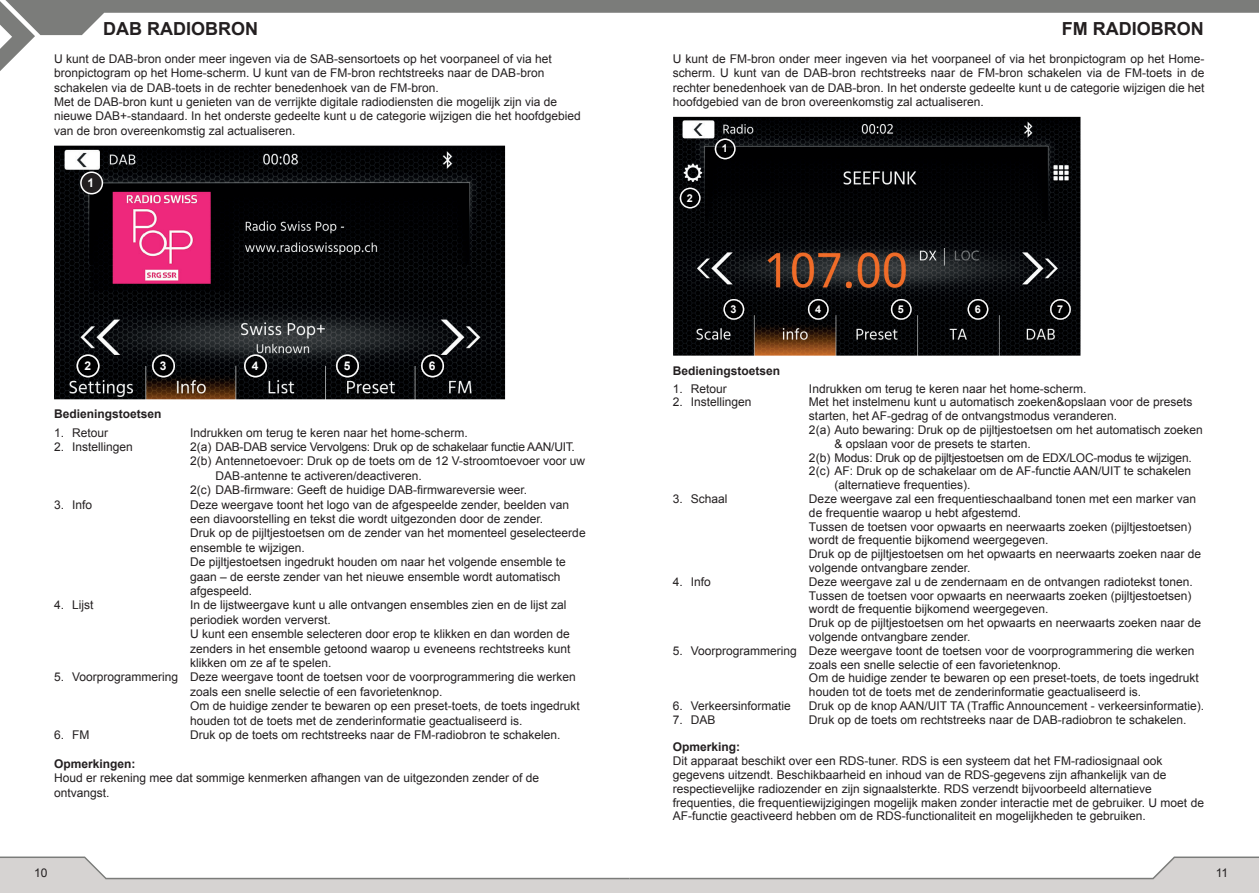
<style>
.page{position:relative;width:1259px;height:893px;background:#fff}
.page>*{position:absolute;margin:0;border:0;box-sizing:border-box;transform-origin:0 0}
.t1{font:700 18px "Arial";color:#231f20}
.t2{font:12px/14.4px "Arial";color:#231f20}
.t3{font:12px "Arial";letter-spacing:-.02em;color:#231f20}
.t4{font:700 12px "Arial";color:#231f20}
.t5{font:700 12px "Arial";color:#fff}
.t6{font:700 10.8px "Arial";color:#fff}
</style>
<div class="page">
<div style="left:0;top:880px;width:1259px;height:13px;background:#d6d3d2"></div>
<svg style="left:0;top:856px;width:1259px;height:24px"></svg>
<svg style="left:0;top:0;width:1259px;height:71px"></svg>
<img style="left:54px;top:146px;width:451px;height:253px">
<div style="left:81px;top:172px;width:21px;height:22px;background:#231f20;border-radius:50%"></div>
<div style="left:80px;top:171px;width:23px;height:23px;border:2px solid #fff;border-radius:50%"></div>
<img style="left:77px;top:354px;width:22px;height:1px">
<img style="left:77px;top:355px;width:22px;height:22px">
<div style="left:77px;top:354px;width:22px;height:23px;border:2px solid #fff;border-radius:50%"></div>
<img style="left:152px;top:354px;width:23px;height:23px">
<img style="left:153px;top:355px;width:21px;height:22px">
<div style="left:152px;top:354px;width:23px;height:23px;border:2px solid #fff;border-radius:50%"></div>
<img style="left:244px;top:354px;width:23px;height:23px">
<img style="left:245px;top:355px;width:21px;height:22px">
<div style="left:244px;top:354px;width:23px;height:23px;border:2px solid #fff;border-radius:50%"></div>
<img style="left:336px;top:354px;width:23px;height:23px">
<img style="left:337px;top:355px;width:21px;height:22px">
<div style="left:336px;top:354px;width:23px;height:23px;border:2px solid #fff;border-radius:50%"></div>
<img style="left:421px;top:354px;width:23px;height:23px">
<img style="left:422px;top:355px;width:21px;height:22px">
<div style="left:421px;top:354px;width:23px;height:23px;border:2px solid #fff;border-radius:50%"></div>
<img style="left:673px;top:117px;width:407px;height:239px">
<img style="left:715px;top:139px;width:20px;height:20px">
<div style="left:715px;top:139px;width:20px;height:20px;border:1px solid #fff;border-radius:50%"></div>
<img style="left:680px;top:188px;width:20px;height:20px">
<div style="left:680px;top:188px;width:20px;height:20px;border:1px solid #fff;border-radius:50%"></div>
<img style="left:723px;top:299px;width:21px;height:21px">
<img style="left:724px;top:300px;width:19px;height:19px">
<div style="left:723px;top:299px;width:21px;height:21px;border:1px solid #fff;border-radius:50%"></div>
<img style="left:808px;top:299px;width:20px;height:21px">
<img style="left:808px;top:300px;width:20px;height:19px">
<div style="left:808px;top:299px;width:20px;height:21px;border:1px solid #fff;border-radius:50%"></div>
<img style="left:891px;top:299px;width:20px;height:21px">
<img style="left:891px;top:300px;width:20px;height:19px">
<div style="left:891px;top:299px;width:20px;height:21px;border:1px solid #fff;border-radius:50%"></div>
<img style="left:967px;top:299px;width:21px;height:21px">
<img style="left:968px;top:300px;width:19px;height:19px">
<div style="left:967px;top:299px;width:21px;height:21px;border:1px solid #fff;border-radius:50%"></div>
<img style="left:1050px;top:299px;width:20px;height:21px">
<img style="left:1050px;top:300px;width:20px;height:19px">
<div style="left:1050px;top:299px;width:20px;height:21px;border:1px solid #fff;border-radius:50%"></div>
<h1 class="t1" style="left:103px;top:17px;width:156px">DAB RADIOBRON</h1>
<p class="t2" style="left:54px;top:51px;width:528px">U kunt de DAB-bron onder meer ingeven via de SAB-sensortoets op het voorpaneel of via het bronpictogram op het Home-scherm. U kunt van de FM-bron rechtstreeks naar de DAB-bron schakelen via de DAB-toets in de rechter benedenhoek van de FM-bron.<br>Met de DAB-bron kunt u genieten van de verrijkte digitale radiodiensten die mogelijk zijn via de nieuwe DAB+-standaard. In het onderste gedeelte kunt u de categorie wijzigen die het hoofdgebied van de bron overeenkomstig zal actualiseren.</p>
<p class="t5" style="left:88px;top:175px;width:8px">1</p>
<p class="t5" style="left:84px;top:358px;width:8px">2</p>
<p class="t5" style="left:160px;top:358px;width:8px">3</p>
<p class="t5" style="left:252px;top:358px;width:8px">4</p>
<p class="t5" style="left:344px;top:358px;width:8px">5</p>
<p class="t5" style="left:429px;top:358px;width:8px">6</p>
<p class="t4" style="left:54px;top:406px;width:109px">Bedieningstoetsen</p>
<p class="t2" style="left:54px;top:425px;width:56px">1. Retour</p>
<p class="t2" style="left:190px;top:425px;width:279px">Indrukken om terug te keren naar het home-scherm.</p>
<p class="t2" style="left:54px;top:440px;width:80px">2. Instellingen</p>
<p class="t3" style="left:190px;top:439px;width:386px">2(a) DAB-DAB service Vervolgens: Druk op de schakelaar functie AAN/UIT.</p>
<p class="t2" style="left:190px;top:454px;width:397px">2(b) Antennetoevoer: Druk op de toets om de 12 V-stroomtoevoer voor uw</p>
<p class="t2" style="left:216px;top:468px;width:208px">DAB-antenne te activeren/deactiveren.</p>
<p class="t2" style="left:190px;top:483px;width:338px">2(c) DAB-firmware: Geeft de huidige DAB-firmwareversie weer.</p>
<p class="t2" style="left:54px;top:497px;width:40px">3. Info</p>
<p class="t2" style="left:190px;top:497px;width:397px">Deze weergave toont het logo van de afgespeelde zender, beelden van een diavoorstelling en tekst die wordt uitgezonden door de zender.<br>Druk op de pijltjestoetsen om de zender van het momenteel geselecteerde ensemble te wijzigen.<br>De pijltjestoetsen ingedrukt houden om naar het volgende ensemble te gaan – de eerste zender van het nieuwe ensemble wordt automatisch afgespeeld.</p>
<p class="t2" style="left:54px;top:598px;width:41px">4. Lijst</p>
<p class="t2" style="left:190px;top:598px;width:382px">In de lijstweergave kunt u alle ontvangen ensembles zien en de lijst zal periodiek worden ververst.<br>U kunt een ensemble selecteren door erop te klikken en dan worden de zenders in het ensemble getoond waarop u eveneens rechtstreeks kunt klikken om ze af te spelen.</p>
<p class="t2" style="left:190px;top:670px;width:391px;text-indent:-136px">5. Voorprogrammering Deze weergave toont de toetsen voor de voorprogrammering die werken zoals een snelle selectie of een favorietenknop.<br>Om de huidige zender te bewaren op een preset-toets, de toets ingedrukt houden tot de toets met de zenderinformatie geactualiseerd is.</p>
<p class="t2" style="left:54px;top:728px;width:37px">6. FM</p>
<p class="t2" style="left:190px;top:728px;width:372px">Druk op de toets om rechtstreeks naar de FM-radiobron te schakelen.</p>
<p class="t4" style="left:54px;top:756px;width:83px">Opmerkingen:</p>
<p class="t2" style="left:54px;top:771px;width:486px">Houd er rekening mee dat sommige kenmerken afhangen van de uitgezonden zender of de ontvangst.</p>
<h1 class="t1" style="left:1061px;top:17px;width:143px">FM RADIOBRON</h1>
<p class="t2" style="left:673px;top:51px;width:533px;text-align:justify">U kunt de FM-bron onder meer ingeven via het voorpaneel of via het bronpictogram op het Home&shy;scherm. U kunt van de DAB-bron rechtstreeks naar de FM-bron schakelen via de FM-toets in de rechter benedenhoek van de DAB-bron. In het onderste gedeelte kunt u de categorie wijzigen die het hoofdgebied van de bron overeenkomstig zal actualiseren.</p>
<p class="t6" style="left:722px;top:142px;width:8px">1</p>
<p class="t6" style="left:687px;top:191px;width:8px">2</p>
<p class="t6" style="left:730px;top:302px;width:8px">3</p>
<p class="t6" style="left:815px;top:302px;width:8px">4</p>
<p class="t6" style="left:898px;top:302px;width:8px">5</p>
<p class="t6" style="left:974px;top:302px;width:8px">6</p>
<p class="t6" style="left:1057px;top:302px;width:8px">7</p>
<p class="t4" style="left:673px;top:362px;width:109px">Bedieningstoetsen</p>
<p class="t2" style="left:673px;top:381px;width:56px">1. Retour</p>
<p class="t2" style="left:809px;top:381px;width:279px">Indrukken om terug te keren naar het home-scherm.</p>
<p class="t2" style="left:673px;top:395px;width:80px">2. Instellingen</p>
<p class="t2" style="left:809px;top:395px;width:385px">Met het instelmenu kunt u automatisch zoeken&amp;opslaan voor de presets</p>
<p class="t2" style="left:809px;top:409px;width:310px">starten, het AF-gedrag of de ontvangstmodus veranderen.</p>
<p class="t2" style="left:809px;top:423px;width:395px">2(a) Auto bewaring: Druk op de pijltjestoetsen om het automatisch zoeken</p>
<p class="t2" style="left:834px;top:437px;width:198px">&amp; opslaan voor de presets te starten.</p>
<p class="t3" style="left:809px;top:450px;width:384px">2(b) Modus: Druk op de pijltjestoetsen om de EDX/LOC-modus te wijzigen.</p>
<p class="t2" style="left:809px;top:464px;width:384px">2(c) AF: Druk op de schakelaar om de AF-functie AAN/UIT te schakelen</p>
<p class="t2" style="left:834px;top:478px;width:138px">(alternatieve frequenties).</p>
<p class="t2" style="left:673px;top:492px;width:56px">3. Schaal</p>
<p class="t2" style="left:809px;top:492px;width:394px;line-height:13.8px">Deze weergave zal een frequentieschaalband tonen met een marker van de frequentie waarop u hebt afgestemd.<br>Tussen de toetsen voor opwaarts en neerwaarts zoeken (pijltjestoetsen) wordt de frequentie bijkomend weergegeven.<br>Druk op de pijltjestoetsen om het opwaarts en neerwaarts zoeken naar de volgende ontvangbare zender.</p>
<p class="t2" style="left:673px;top:575px;width:40px">4. Info</p>
<p class="t2" style="left:809px;top:575px;width:394px;line-height:13.8px">Deze weergave zal u de zendernaam en de ontvangen radiotekst tonen.<br>Tussen de toetsen voor opwaarts en neerwaarts zoeken (pijltjestoetsen) wordt de frequentie bijkomend weergegeven.<br>Druk op de pijltjestoetsen om het opwaarts en neerwaarts zoeken naar de volgende ontvangbare zender.</p>
<p class="t2" style="left:809px;top:644px;width:391px;line-height:13.8px;text-indent:-136px">5. Voorprogrammering Deze weergave toont de toetsen voor de voorprogrammering die werken zoals een snelle selectie of een favorietenknop.<br>Om de huidige zender te bewaren op een preset-toets, de toets ingedrukt houden tot de toets met de zenderinformatie geactualiseerd is.</p>
<p class="t2" style="left:673px;top:699px;width:120px">6. Verkeersinformatie</p>
<p class="t2" style="left:809px;top:699px;width:397px">Druk op de knop AAN/UIT TA (Traffic Announcement - verkeersinformatie).</p>
<p class="t2" style="left:673px;top:713px;width:44px">7. DAB</p>
<p class="t2" style="left:809px;top:713px;width:379px">Druk op de toets om rechtstreeks naar de DAB-radiobron te schakelen.</p>
<p class="t4" style="left:673px;top:739px;width:69px">Opmerking:</p>
<p class="t2" style="left:673px;top:754px;width:532px;line-height:13.8px">Dit apparaat beschikt over een RDS-tuner. RDS is een systeem dat het FM-radiosignaal ook gegevens uitzendt. Beschikbaarheid en inhoud van de RDS-gegevens zijn afhankelijk van de respectievelijke radiozender en zijn signaalsterkte. RDS verzendt bijvoorbeeld alternatieve frequenties, die frequentiewijzigingen mogelijk maken zonder interactie met de gebruiker. U moet de AF-functie geactiveerd hebben om de RDS-functionaliteit en mogelijkheden te gebruiken.</p>
<p class="t2" style="left:34px;top:865px;width:15px">10</p>
<p class="t2" style="left:1215px;top:865px;width:14px">11</p>
</div>
